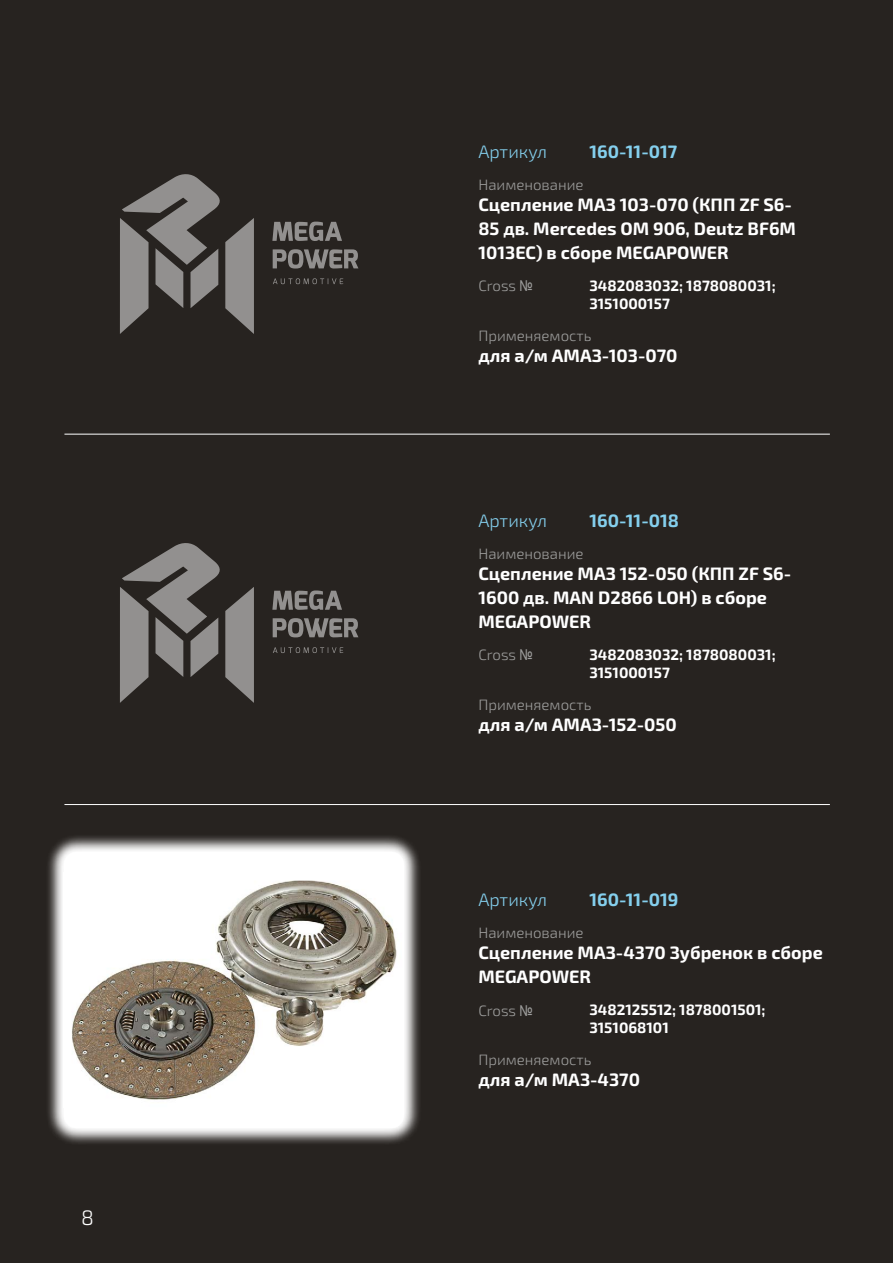
<style>
.page{position:relative;width:893px;height:1263px;background:#272320}
.page>*{position:absolute;margin:0;border:0;box-sizing:border-box;transform-origin:0 0}
.t1{font:300 21px "Exo 2.0";color:#fff}
.t2{font:700 18px/24px "Exo 2.0";color:#fff}
.t3{font:700 18px "Exo 2.0";color:#84cfed}
.t4{font:300 18px "Exo 2.0";color:#84cfed}
.t5{font:700 15px/18px "Exo 2.0";color:#fff}
.t6{font:300 15px "Exo 2.0";color:#9d9d9c}
.s1{font-family:"Arial Narrow";font-weight:400}
</style>
<div class="page">
<hr style="left:64px;top:434px;width:766px;height:1px;background:#fff">
<hr style="left:64px;top:804px;width:766px;height:1px;background:#fff">
<svg style="left:273px;top:278px;width:70px;height:6px"></svg>
<svg style="left:272px;top:222px;width:86px;height:47px"></svg>
<svg style="left:120px;top:174px;width:134px;height:160px"></svg>
<svg style="left:273px;top:647px;width:70px;height:6px"></svg>
<svg style="left:272px;top:590px;width:86px;height:47px"></svg>
<svg style="left:120px;top:543px;width:134px;height:160px"></svg>
<svg style="left:48px;top:836px;width:371px;height:308px;background:#959392"></svg>
<div style="left:64px;top:852px;width:340px;height:276px;background:#fff;border-radius:13px"></div>
<img style="left:72px;top:880px;width:325px;height:220px">
<p class="t1" style="left:81px;top:1205px;width:14px">8</p>
<p class="t4" style="left:478px;top:142px;width:70px">Артикул</p>
<p class="t3" style="left:589px;top:141px;width:89px">160-11-017</p>
<p class="t6" style="left:478px;top:176px;width:107px">Наименование</p>
<p class="t2" style="left:478px;top:193px;width:319px">Сцепление МАЗ 103-070 (КПП ZF S6-<br>85 дв. Mercedes OM 906, Deutz BF6M<br>1013EC) в сборе MEGAPOWER</p>
<p class="t6" style="left:478px;top:277px;width:56px">Cross <span class="s1">№</span></p>
<p class="t5" style="left:589px;top:277px;width:188px">3482083032; 1878080031;<br>3151000157</p>
<p class="t6" style="left:478px;top:327px;width:115px">Применяемость</p>
<p class="t2" style="left:478px;top:344px;width:201px">для а/м АМАЗ-103-070</p>
<p class="t4" style="left:478px;top:510px;width:70px">Артикул</p>
<p class="t3" style="left:589px;top:510px;width:91px">160-11-018</p>
<p class="t6" style="left:478px;top:545px;width:107px">Наименование</p>
<p class="t2" style="left:478px;top:562px;width:314px">Сцепление МАЗ 152-050 (КПП ZF S6-<br>1600 дв. MAN D2866 LOH) в сборе<br>MEGAPOWER</p>
<p class="t6" style="left:478px;top:646px;width:56px">Cross <span class="s1">№</span></p>
<p class="t5" style="left:589px;top:646px;width:188px">3482083032; 1878080031;<br>3151000157</p>
<p class="t6" style="left:478px;top:696px;width:115px">Применяемость</p>
<p class="t2" style="left:478px;top:713px;width:200px">для а/м АМАЗ-152-050</p>
<p class="t4" style="left:478px;top:890px;width:70px">Артикул</p>
<p class="t3" style="left:589px;top:889px;width:91px">160-11-019</p>
<p class="t6" style="left:478px;top:924px;width:107px">Наименование</p>
<p class="t2" style="left:478px;top:941px;width:346px">Сцепление МАЗ-4370 Зубренок в сборе<br>MEGAPOWER</p>
<p class="t6" style="left:478px;top:1002px;width:56px">Cross <span class="s1">№</span></p>
<p class="t5" style="left:589px;top:1001px;width:178px">3482125512; 1878001501;<br>3151068101</p>
<p class="t6" style="left:478px;top:1051px;width:115px">Применяемость</p>
<p class="t2" style="left:478px;top:1068px;width:163px">для а/м МАЗ-4370</p>
</div>
